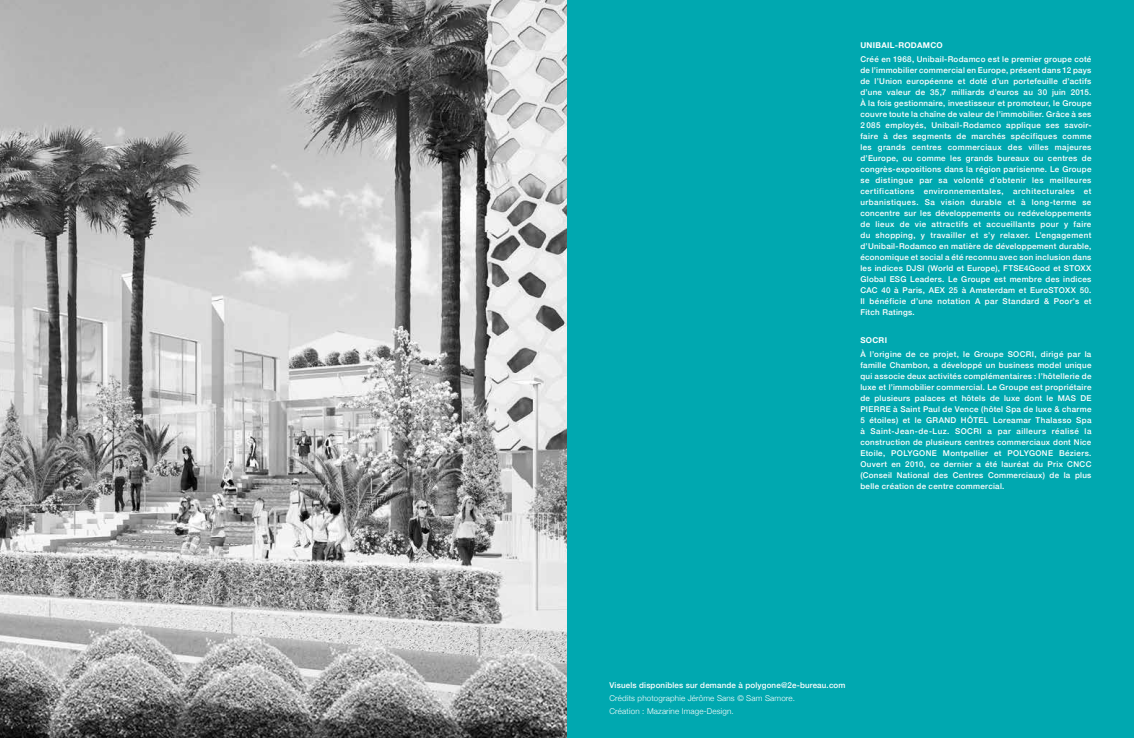
<style>
.page{position:relative;width:1134px;height:738px;background:#fff}
.page>*{position:absolute;margin:0;border:0;box-sizing:border-box;transform-origin:0 0}
.t1{font:500 8px/11px "Helvetica Neue";letter-spacing:.035em;color:#fff;text-align:justify}
.t2{font:300 8px/13px "Helvetica Neue";letter-spacing:.02em;color:#fff}
.t3{font:700 8px "Helvetica Neue";letter-spacing:.04em;color:#fff}
</style>
<div class="page">
<img style="left:0;top:0;width:567px;height:737px">
<div style="left:567px;top:0;width:567px;height:737px;background:#00a8b0"></div>
<p class="t3" style="left:860px;top:40px;width:84px">UNIBAIL-RODAMCO</p>
<p class="t1" style="left:860px;top:53px;width:233px">Créé en 1968, Unibail-Rodamco est le premier groupe coté de l’immobilier commercial en Europe, présent dans 12 pays de l’Union européenne et doté d’un portefeuille d’actifs d’une valeur de 35,7 milliards d’euros au 30 juin 2015.<br>À la fois gestionnaire, investisseur et promoteur, le Groupe couvre toute la chaîne de valeur de l’immobilier. Grâce à ses 2 085 employés, Unibail-Rodamco applique ses savoir&shy;faire à des segments de marchés spécifiques comme les grands centres commerciaux des villes majeures d’Europe, ou comme les grands bureaux ou centres de congrès-expositions dans la région parisienne. Le Groupe se distingue par sa volonté d’obtenir les meilleures certifications environnementales, architecturales et urbanistiques. Sa vision durable et à long-terme se concentre sur les développements ou redéveloppements de lieux de vie attractifs et accueillants pour y faire du shopping, y travailler et s’y relaxer. L’engagement d’Unibail-Rodamco en matière de développement durable, économique et social a été reconnu avec son inclusion dans les indices DJSI (World et Europe), FTSE4Good et STOXX Global ESG Leaders. Le Groupe est membre des indices CAC 40 à Paris, AEX 25 à Amsterdam et EuroSTOXX 50.<br>Il bénéficie d’une notation A par Standard &amp; Poor’s et Fitch Ratings.</p>
<p class="t3" style="left:860px;top:335px;width:28px">SOCRI</p>
<p class="t1" style="left:860px;top:348px;width:233px">À l’origine de ce projet, le Groupe SOCRI, dirigé par la famille Chambon, a développé un business model unique qui associe deux activités complémentaires : l’hôtellerie de luxe et l’immobilier commercial. Le Groupe est propriétaire de plusieurs palaces et hôtels de luxe dont le MAS DE PIERRE à Saint Paul de Vence (hôtel Spa de luxe &amp; charme 5 étoiles) et le GRAND HÔTEL Loreamar Thalasso Spa à Saint-Jean-de-Luz. SOCRI a par ailleurs réalisé la construction de plusieurs centres commerciaux dont Nice Etoile, POLYGONE Montpellier et POLYGONE Béziers.<br>Ouvert en 2010, ce dernier a été lauréat du Prix CNCC (Conseil National des Centres Commerciaux) de la plus belle création de centre commercial.</p>
<p class="t1" style="left:609px;top:678px;width:237px">Visuels disponibles sur demande à polygone@2e-bureau.com</p>
<p class="t2" style="left:609px;top:690px;width:187px">Crédits photographie Jérôme Sans © Sam Samore.<br>Création : Mazarine Image-Design.</p>
</div>
